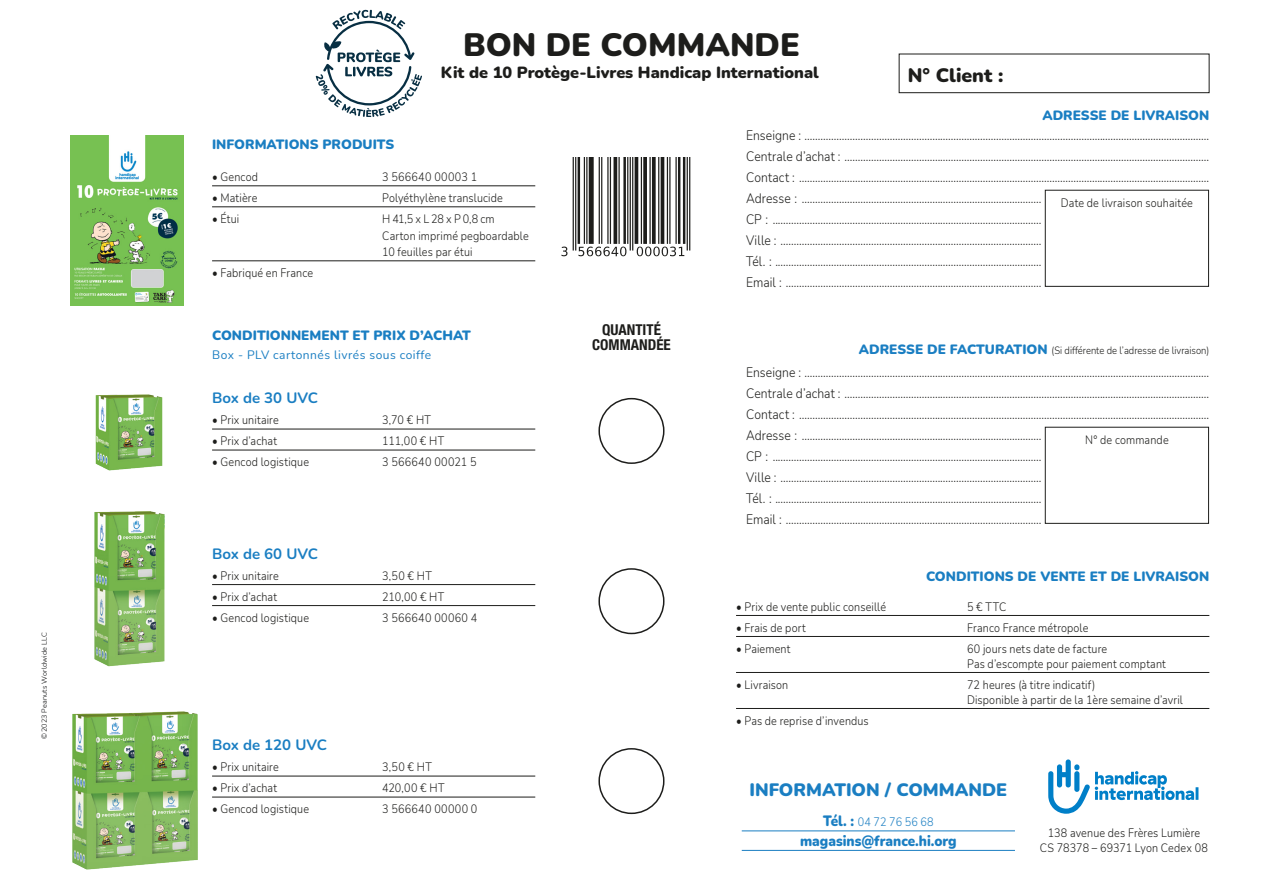
<style>
.page{position:relative;width:1263px;height:893px;background:#fff}
.page>*{position:absolute;margin:0;border:0;box-sizing:border-box;transform-origin:0 0}
.t1{font:900 32.4px "Nunito";color:#1d1d1b}
.t2{font:900 19.5px "Nunito";color:#1d1d1b}
.t3{font:900 18px "Nunito";color:#1a7ec2}
.t4{font:900 16.2px "Nunito";color:#1d1d1b}
.t5{font:700 15px "Nunito";color:#1a7ec2}
.t6{font:900 15px "Nunito";color:#1a7ec2;scale:.9 1}
.t7{font:700 condensed 15px/15px "Helvetica Neue LT Std";color:#1d1d1b;text-align:center}
.t8{font:300 13.5px/21px "Nunito";letter-spacing:.01em;color:#1d1d1b;scale:.9 1}
.t9{font:900 13.5px "Nunito";color:#1a7ec2}
.t10{font:300 12px/16.5px "Nunito";letter-spacing:.015em;color:#1d1d1b;scale:.9 1}
.t11{font:12px "Nunito";letter-spacing:.04em;color:#1a7ec2}
.t12{font:300 12px "Nunito";color:#1a7ec2;scale:.9 1}
.t13{font:300 10.5px "Nunito";color:#1d1d1b;scale:.9 1}
.t14{font:300 7.2px "Nunito";letter-spacing:.02em;color:#020304}
.s1{font-weight:900;font-size:13.5px;color:#1a7ec2}
.s2{font-weight:900;font-size:15px}
</style>
<div class="page">
<hr style="left:212px;top:776px;width:323px;height:1px;background:#1d1d1b">
<hr style="left:212px;top:797px;width:323px;height:1px;background:#1d1d1b">
<div style="left:899px;top:54px;width:310px;height:39px;border:1px solid #1d1d1b"></div>
<hr style="left:212px;top:429px;width:323px;height:1px;background:#1d1d1b">
<hr style="left:212px;top:450px;width:323px;height:1px;background:#1d1d1b">
<hr style="left:212px;top:584px;width:323px;height:1px;background:#1d1d1b">
<hr style="left:212px;top:605px;width:323px;height:1px;background:#1d1d1b">
<hr style="left:212px;top:185px;width:323px;height:1px;background:#1d1d1b">
<hr style="left:212px;top:206px;width:323px;height:1px;background:#1d1d1b">
<hr style="left:212px;top:260px;width:323px;height:1px;background:#1d1d1b">
<svg style="left:562px;top:157px;width:129px;height:100px"></svg>
<img style="left:561px;top:158px;width:130px;height:98px">
<img style="left:95px;top:394px;width:68px;height:77px">
<img style="left:94px;top:511px;width:71px;height:156px">
<svg style="left:1048px;top:759px;width:151px;height:55px"></svg>
<hr style="left:742px;top:830px;width:273px;height:1px;background:#1a7ec2">
<hr style="left:742px;top:850px;width:273px;height:1px;background:#1a7ec2">
<div style="left:598px;top:398px;width:66px;height:66px;border:2px solid #1d1d1b;border-radius:50%"></div>
<div style="left:598px;top:568px;width:66px;height:66px;border:2px solid #1d1d1b;border-radius:50%"></div>
<div style="left:598px;top:748px;width:66px;height:66px;border:2px solid #1d1d1b;border-radius:50%"></div>
<img style="left:70px;top:135px;width:114px;height:170px">
<hr style="left:736px;top:615px;width:473px;height:1px;background:#1d1d1b">
<hr style="left:736px;top:636px;width:473px;height:1px;background:#1d1d1b">
<hr style="left:736px;top:672px;width:473px;height:1px;background:#1d1d1b">
<hr style="left:736px;top:708px;width:473px;height:1px;background:#1d1d1b">
<div style="left:1045px;top:190px;width:164px;height:97px;border:1px solid #1d1d1b"></div>
<div style="left:1045px;top:427px;width:164px;height:97px;border:1px solid #1d1d1b"></div>
<img style="left:72px;top:711px;width:126px;height:159px">
<svg style="left:316px;top:10px;width:106px;height:107px"></svg>
<p class="t14" style="left:39px;top:739px;width:108px;rotate:-90deg">© 2023 Peanuts Worldwide LLC</p>
<h1 class="t1" style="left:463px;top:21px;width:338px">BON DE COMMANDE</h1>
<p class="t4" style="left:441px;top:60px;width:380px">Kit de 10 Protège-Livres Handicap International</p>
<h2 class="t2" style="left:908px;top:62px;width:97px">N° Client :</h2>
<p class="t9" style="left:1042px;top:106px;width:168px">ADRESSE DE LIVRAISON</p>
<p class="t9" style="left:212px;top:135px;width:184px">INFORMATIONS PRODUITS</p>
<p class="t10" style="left:212px;top:168px;width:52px">• Gencod</p>
<p class="t10" style="left:382px;top:168px;width:107px">3 566640 00003 1</p>
<p class="t10" style="left:212px;top:189px;width:52px">• Matière</p>
<p class="t10" style="left:382px;top:189px;width:136px">Polyéthylène translucide</p>
<p class="t10" style="left:212px;top:210px;width:32px">• Étui</p>
<p class="t10" style="left:382px;top:210px;width:164px">H 41,5 x L 28 x P 0,8 cm<br>Carton imprimé pegboardable<br>10 feuilles par étui</p>
<p class="t10" style="left:212px;top:264px;width:114px">• Fabriqué en France</p>
<p class="t9" style="left:212px;top:325px;width:260px">CONDITIONNEMENT ET PRIX D’ACHAT</p>
<p class="t11" style="left:212px;top:346px;width:221px">Box - PLV cartonnés livrés sous coiffe</p>
<p class="t5" style="left:212px;top:388px;width:107px">Box de 30 UVC</p>
<p class="t10" style="left:212px;top:412px;width:76px">• Prix unitaire</p>
<p class="t10" style="left:382px;top:412px;width:56px">3,70 € HT</p>
<p class="t10" style="left:212px;top:433px;width:74px">• Prix d’achat</p>
<p class="t10" style="left:382px;top:433px;width:70px">111,00 € HT</p>
<p class="t10" style="left:212px;top:454px;width:109px">• Gencod logistique</p>
<p class="t10" style="left:382px;top:454px;width:106px">3 566640 00021 5</p>
<p class="t5" style="left:212px;top:543px;width:107px">Box de 60 UVC</p>
<p class="t10" style="left:212px;top:567px;width:76px">• Prix unitaire</p>
<p class="t10" style="left:382px;top:567px;width:57px">3,50 € HT</p>
<p class="t10" style="left:212px;top:588px;width:74px">• Prix d’achat</p>
<p class="t10" style="left:382px;top:588px;width:70px">210,00 € HT</p>
<p class="t10" style="left:212px;top:609px;width:109px">• Gencod logistique</p>
<p class="t10" style="left:382px;top:609px;width:107px">3 566640 00060 4</p>
<p class="t5" style="left:212px;top:735px;width:116px">Box de 120 UVC</p>
<p class="t10" style="left:212px;top:759px;width:76px">• Prix unitaire</p>
<p class="t10" style="left:382px;top:759px;width:57px">3,50 € HT</p>
<p class="t10" style="left:212px;top:780px;width:74px">• Prix d’achat</p>
<p class="t10" style="left:382px;top:780px;width:71px">420,00 € HT</p>
<p class="t10" style="left:212px;top:801px;width:109px">• Gencod logistique</p>
<p class="t10" style="left:382px;top:801px;width:107px">3 566640 00000 0</p>
<p class="t7" style="left:592px;top:322px;width:80px">QUANTITÉ<br>COMMANDÉE</p>
<p class="t8" style="left:746px;top:125px;width:516px">Enseigne : ........................................................................................................................................................<br>Centrale d’achat : .........................................................................................................................................<br>Contact : ..........................................................................................................................................................<br>Adresse : ..........................................................................................<br>CP : .....................................................................................................<br>Ville : ..................................................................................................<br>Tél. : ....................................................................................................<br>Email : ................................................................................................</p>
<p class="t10" style="left:1061px;top:194px;width:148px">Date de livraison souhaitée</p>
<p class="t13" style="left:859px;top:343px;width:391px"><span class="s1">ADRESSE DE FACTURATION</span> (Si différente de l’adresse de livraison)</p>
<p class="t8" style="left:746px;top:362px;width:516px">Enseigne : ........................................................................................................................................................<br>Centrale d’achat : .........................................................................................................................................<br>Contact : ..........................................................................................................................................................<br>Adresse : ..........................................................................................<br>CP : .....................................................................................................<br>Ville : ..................................................................................................<br>Tél. : ....................................................................................................<br>Email : ................................................................................................</p>
<p class="t10" style="left:1085px;top:431px;width:94px">N° de commande</p>
<p class="t9" style="left:926px;top:566px;width:285px">CONDITIONS DE VENTE ET DE LIVRAISON</p>
<p class="t10" style="left:736px;top:598px;width:168px">• Prix de vente public conseillé</p>
<p class="t10" style="left:967px;top:598px;width:45px">5 € TTC</p>
<p class="t10" style="left:736px;top:619px;width:79px">• Frais de port</p>
<p class="t10" style="left:967px;top:619px;width:136px">Franco France métropole</p>
<p class="t10" style="left:736px;top:640px;width:62px">• Paiement</p>
<p class="t10" style="left:967px;top:641px;width:222px;line-height:15px">60 jours nets date de facture<br>Pas d’escompte pour paiement comptant</p>
<p class="t10" style="left:736px;top:676px;width:60px">• Livraison</p>
<p class="t10" style="left:967px;top:677px;width:241px;line-height:15px">72 heures (à titre indicatif)<br>Disponible à partir de la 1ère semaine d’avril</p>
<p class="t10" style="left:736px;top:712px;width:149px">• Pas de reprise d’invendus</p>
<h3 class="t3" style="left:749px;top:776px;width:259px">INFORMATION / COMMANDE</h3>
<p class="t12" style="left:823px;top:814px;width:124px"><span class="s2">Tél. :</span> 04 72 76 56 68</p>
<p class="t6" style="left:800px;top:830px;width:176px">magasins@france.hi.org</p>
<p class="t10" style="left:1040px;top:825px;width:188px;line-height:14.4px;text-align:center">138 avenue des Frères Lumière<br>CS 78378 – 69371 Lyon Cedex 08</p>
</div>
